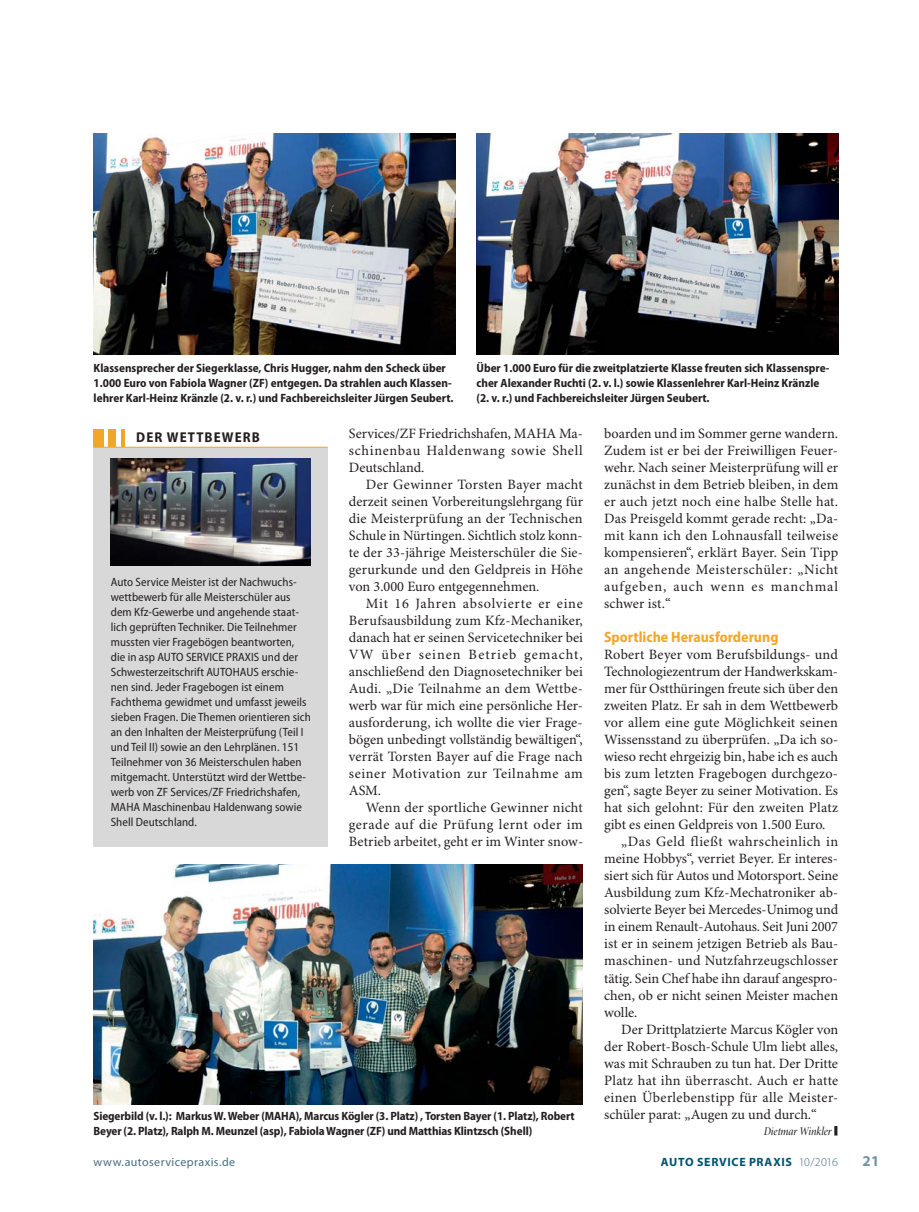
<style>
.page{position:relative;width:919px;height:1212px;background:#fff}
.page>*{position:absolute;margin:0;border:0;box-sizing:border-box;transform-origin:0 0}
.t1{font:32.7px "Minion Pro";color:#231f20;scale:.33 1}
.t2{font:700 semi-condensed 15px "Myriad Pro";color:#f2a629}
.t3{font:700 15px "Myriad Pro";color:#7294a5}
.t4{font:14.25px/17px "Minion Pro";color:#231f20;text-align:justify}
.t5{font:14.25px "Minion Pro";letter-spacing:.02em;color:#231f20}
.t6{font:14.25px "Minion Pro";letter-spacing:.025em;color:#231f20}
.t7{font:14.25px "Minion Pro";letter-spacing:.035em;color:#231f20}
.t8{font:700 semi-condensed 14.25px "Myriad Pro";letter-spacing:.075em;color:#231f20}
.t9{font:semi-condensed 12px/15px "Myriad Pro";letter-spacing:.005em;color:#231f20}
.t10{font:700 semi-condensed 12px/15px "Myriad Pro";color:#231f20}
.t11{font:12px "Myriad Pro";letter-spacing:.035em;color:#476e7f}
.t12{font:700 12px "Myriad Pro";letter-spacing:.055em;color:#005273}
.t13{font:12px "Minion Pro Medium Cn It Disp";letter-spacing:-.005em;color:#231f20}
.s1{font-weight:300;color:#476e7f}
</style>
<div class="page">
<img style="left:94px;top:864px;width:489px;height:240px">
<img style="left:94px;top:134px;width:361px;height:221px">
<img style="left:476px;top:134px;width:362px;height:221px">
<div style="left:94px;top:447px;width:234px;height:399px;background:#d8d8d9"></div>
<div style="left:94px;top:430px;width:10px;height:17px;background:#f2a629"></div>
<div style="left:109px;top:430px;width:7px;height:17px;background:#f2a629"></div>
<hr style="left:121px;top:430px;width:4px;height:17px;background:#f2a629">
<hr style="left:94px;top:447px;width:233px;height:1px;background:#f2a629">
<img style="left:111px;top:459px;width:199px;height:106px">
<p class="t10" style="left:94px;top:361px;width:361px">Klassensprecher der Siegerklasse, Chris Hugger, nahm den Scheck über<br>1.000 Euro von Fabiola Wagner (ZF) entgegen. Da strahlen auch Klassen&shy;lehrer Karl-Heinz Kränzle (2. v. r.) und Fachbereichsleiter Jürgen Seubert.</p>
<p class="t10" style="left:476px;top:361px;width:354px">Über 1.000 Euro für die zweitplatzierte Klasse freuten sich Klassenspre&shy;cher Alexander Ruchti (2. v. l.) sowie Klassenlehrer Karl-Heinz Kränzle (2. v. r.) und Fachbereichsleiter Jürgen Seubert.</p>
<p class="t4" style="left:604px;top:426px;width:236px">boarden und im Sommer gerne wandern.<br>Zudem ist er bei der Freiwilligen Feuer&shy;wehr. Nach seiner Meisterprüfung will er zunächst in dem Betrieb bleiben, in dem er auch jetzt noch eine halbe Stelle hat.<br>Das Preisgeld kommt gerade recht: „Da&shy;mit kann ich den Lohnausfall teilweise kompensieren“, erklärt Bayer. Sein Tipp an angehende Meisterschüler: „Nicht aufgeben, auch wenn es manchmal schwer ist.“</p>
<p class="t2" style="left:604px;top:631px;width:176px">Sportliche Herausforderung</p>
<p class="t4" style="left:604px;top:647px;width:235px">Robert Beyer vom Berufsbildungs- und</p>
<p class="t4" style="left:604px;top:664px;width:235px">Technologiezentrum der Handwerkskam-</p>
<p class="t4" style="left:604px;top:681px;width:235px">mer für Ostthüringen freute sich über den</p>
<p class="t4" style="left:604px;top:698px;width:235px">zweiten Platz. Er sah in dem Wettbewerb</p>
<p class="t5" style="left:604px;top:717px;width:235px">vor allem eine gute Möglichkeit seinen</p>
<p class="t4" style="left:604px;top:732px;width:235px">Wissensstand zu überprüfen. „Da ich so-</p>
<p class="t4" style="left:604px;top:749px;width:235px">wieso recht ehrgeizig bin, habe ich es auch</p>
<p class="t4" style="left:604px;top:766px;width:235px">bis zum letzten Fragebogen durchgezo-</p>
<p class="t4" style="left:604px;top:783px;width:235px">gen“, sagte Beyer zu seiner Motivation. Es</p>
<p class="t5" style="left:604px;top:802px;width:235px">hat sich gelohnt: Für den zweiten Platz</p>
<p class="t4" style="left:604px;top:817px;width:223px">gibt es einen Geldpreis von 1.500 Euro.</p>
<p class="t7" style="left:621px;top:836px;width:218px">„Das Geld fließt wahrscheinlich in</p>
<p class="t4" style="left:604px;top:851px;width:235px">meine Hobbys“, verriet Beyer. Er interes-</p>
<p class="t4" style="left:604px;top:868px;width:236px">siert sich für Autos und Motorsport. Seine</p>
<p class="t4" style="left:604px;top:885px;width:235px">Ausbildung zum Kfz- Mechatroniker ab-</p>
<p class="t4" style="left:604px;top:903px;width:235px">solvierte Beyer bei Mercedes-Unimog und</p>
<p class="t4" style="left:604px;top:920px;width:235px">in einem Renault- Autohaus. Seit Juni 2007</p>
<p class="t4" style="left:604px;top:937px;width:235px">ist er in seinem jetzigen Betrieb als Bau-</p>
<p class="t4" style="left:604px;top:954px;width:235px">maschinen- und Nutzfahrzeugschlosser</p>
<p class="t4" style="left:604px;top:971px;width:235px">tätig. Sein Chef habe ihn darauf angespro-</p>
<p class="t4" style="left:604px;top:988px;width:235px">chen, ob er nicht seinen Meister machen</p>
<p class="t4" style="left:604px;top:1005px;width:35px">wolle.</p>
<p class="t4" style="left:621px;top:1022px;width:218px">Der Drittplatzierte Marcus Kögler von</p>
<p class="t4" style="left:604px;top:1039px;width:235px">der Robert-Bosch-Schule Ulm liebt alles,</p>
<p class="t4" style="left:604px;top:1056px;width:235px">was mit Schrauben zu tun hat. Der Dritte</p>
<p class="t5" style="left:604px;top:1074px;width:235px">Platz hat ihn überrascht. Auch er hatte</p>
<p class="t6" style="left:604px;top:1091px;width:236px">einen Überlebenstipp für alle Meister-</p>
<p class="t4" style="left:604px;top:1107px;width:214px">schüler parat: „Augen zu und durch.“</p>
<p class="t13" style="left:763px;top:1124px;width:69px">Dietmar Winkler</p>
<h1 class="t1" style="left:833px;top:1116px;width:15px">■</h1>
<p class="t4" style="left:349px;top:426px;width:235px">Services/ZF Friedrichshafen, MAHA Ma&shy;schinenbau Haldenwang sowie Shell Deutschland.</p>
<p class="t4" style="left:349px;top:477px;width:236px;text-indent:17px">Der Gewinner Torsten Bayer macht derzeit seinen Vorbereitungslehrgang für die Meisterprüfung an der Technischen Schule in Nürtingen. Sichtlich stolz konn&shy;te der 33-jährige Meisterschüler die Sie&shy;gerurkunde und den Geldpreis in Höhe von 3.000 Euro entgegennehmen.</p>
<p class="t4" style="left:349px;top:596px;width:235px;text-indent:17px">Mit 16 Jahren absolvierte er eine Berufsausbildung zum Kfz-Mechaniker, danach hat er seinen Servicetechniker bei VW über seinen Betrieb gemacht, anschließend den Diagnosetechniker bei Audi. „Die Teilnahme an dem Wettbe&shy;werb war für mich eine persönliche Her&shy;ausforderung, ich wollte die vier Frage&shy;bögen unbedingt vollständig bewältigen“, verrät Torsten Bayer auf die Frage nach seiner Motivation zur Teilnahme am ASM.</p>
<p class="t4" style="left:349px;top:800px;width:236px;text-indent:17px">Wenn der sportliche Gewinner nicht gerade auf die Prüfung lernt oder im Betrieb arbeitet, geht er im Winter snow-</p>
<p class="t8" style="left:136px;top:432px;width:125px">DER WETTBEWERB</p>
<p class="t9" style="left:111px;top:576px;width:201px">Auto Service Meister ist der Nachwuchs&shy;wettbewerb für alle Meisterschüler aus dem Kfz-Gewerbe und angehende staat&shy;lich geprüften Techniker. Die Teilnehmer mussten vier Fragebögen beantworten, die in asp AUTO SERVICE PRAXIS und der Schwesterzeitschrift AUTOHAUS erschie&shy;nen sind. Jeder Fragebogen ist einem Fachthema gewidmet und umfasst jeweils sieben Fragen. Die Themen orientieren sich an den Inhalten der Meisterprüfung (Teil I und Teil II) sowie an den Lehrplänen. 151<br>Teilnehmer von 36 Meisterschulen haben mitgemacht. Unterstützt wird der Wettbe&shy;werb von ZF Services/ZF Friedrichshafen, MAHA Maschinenbau Haldenwang sowie Shell Deutschland.</p>
<p class="t10" style="left:94px;top:1110px;width:482px">Siegerbild (v. l.): Markus W. Weber (MAHA), Marcus Kögler (3. Platz) , Torsten Bayer (1. Platz), Robert<br>Beyer (2. Platz), Ralph M. Meunzel (asp), Fabiola Wagner (ZF) und Matthias Klintzsch (Shell)</p>
<p class="t11" style="left:94px;top:1154px;width:143px">www.autoservicepraxis.de</p>
<p class="t12" style="left:660px;top:1154px;width:179px">AUTO SERVICE PRAXIS <span class="s1">10/2016</span></p>
<p class="t3" style="left:862px;top:1152px;width:19px">21</p>
</div>
